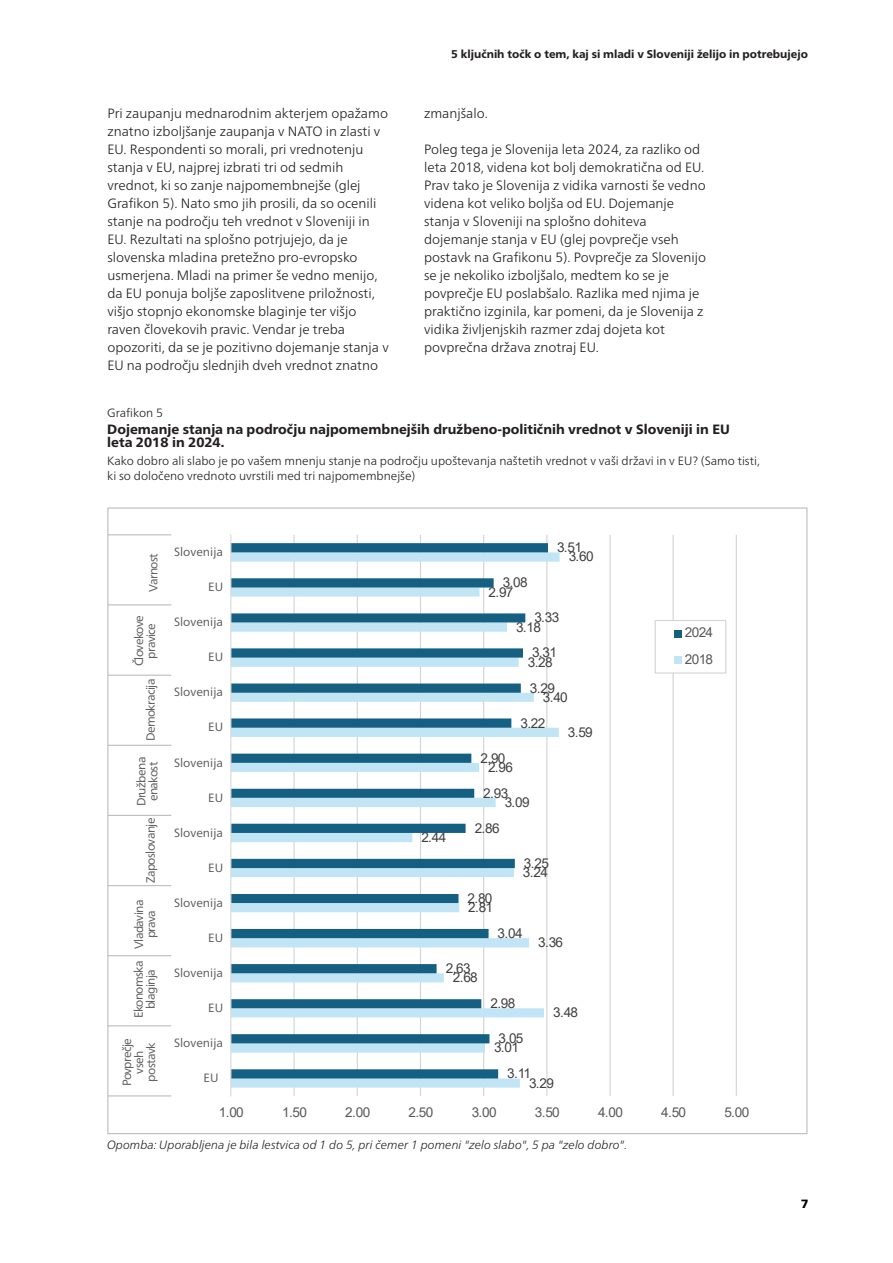
<style>
.page{position:relative;width:893px;height:1263px;background:#fff}
.page>*{position:absolute;margin:0;border:0;box-sizing:border-box;transform-origin:0 0}
.t1{font:13.65px "Arial";letter-spacing:-.05em;color:#404040}
.t2{font:13.65px/26.2px "Arial";letter-spacing:-.05em;color:#595959}
.t3{font:300 13.5px/18px "Neue Frutiger World";color:#231f20}
.t4{font:800 13.5px/13.5px "Neue Frutiger World";color:#231f20}
.t5{font:300 12px/15px "Neue Frutiger World";color:#231f20}
.t6{font:12px/12px "Neue Frutiger World";letter-spacing:-.05em;color:#595959;text-align:center}
.t7{font:italic 300 12px "Neue Frutiger World";color:#231f20}
.t8{font:12px "Neue Frutiger World";color:#595959}
.t9{font:900 12px "Neue Frutiger World";color:#000}
.t10{font:800 11.25px "Neue Frutiger World";color:#231f20}
</style>
<div class="page">
<hr style="left:293px;top:535px;width:2px;height:561px;background:#d1d3d4">
<hr style="left:357px;top:535px;width:1px;height:561px;background:#d1d3d4">
<hr style="left:420px;top:535px;width:1px;height:561px;background:#d1d3d4">
<hr style="left:483px;top:535px;width:1px;height:561px;background:#d1d3d4">
<hr style="left:546px;top:535px;width:1px;height:561px;background:#d1d3d4">
<hr style="left:609px;top:535px;width:2px;height:561px;background:#d1d3d4">
<hr style="left:672px;top:535px;width:2px;height:561px;background:#d1d3d4">
<hr style="left:736px;top:535px;width:1px;height:561px;background:#d1d3d4">
<svg style="left:232px;top:552px;width:328px;height:535px"></svg>
<svg style="left:232px;top:543px;width:316px;height:535px"></svg>
<hr style="left:231px;top:535px;width:1px;height:561px;background:#d9d9d9">
<hr style="left:108px;top:1095px;width:63px;height:1px;background:#bbbdc0">
<hr style="left:108px;top:1025px;width:63px;height:1px;background:#bbbdc0">
<hr style="left:108px;top:955px;width:63px;height:1px;background:#bbbdc0">
<hr style="left:108px;top:885px;width:63px;height:1px;background:#bbbdc0">
<hr style="left:108px;top:815px;width:63px;height:1px;background:#bbbdc0">
<hr style="left:108px;top:745px;width:63px;height:1px;background:#bbbdc0">
<hr style="left:108px;top:675px;width:63px;height:1px;background:#bbbdc0">
<hr style="left:108px;top:604px;width:63px;height:1px;background:#bbbdc0">
<hr style="left:108px;top:534px;width:63px;height:1px;background:#bbbdc0">
<div style="left:655px;top:620px;width:71px;height:54px;background:#fff;border:1px solid #d1d3d4"></div>
<div style="left:674px;top:630px;width:8px;height:7px;background:#156082"></div>
<div style="left:674px;top:656px;width:8px;height:8px;background:#c1e5f5"></div>
<p class="t10" style="left:451px;top:50px;width:358px">5 ključnih točk o tem, kaj si mladi v Sloveniji želijo in potrebujejo</p>
<p class="t3" style="left:107px;top:105px;width:283px">Pri zaupanju mednarodnim akterjem opažamo znatno izboljšanje zaupanja v NATO in zlasti v EU. Respondenti so morali, pri vrednotenju stanja v EU, najprej izbrati tri od sedmih vrednot, ki so zanje najpomembnejše (glej Grafikon 5). Nato smo jih prosili, da so ocenili stanje na področju teh vrednot v Sloveniji in EU. Rezultati na splošno potrjujejo, da je slovenska mladina pretežno pro-evropsko usmerjena. Mladi na primer še vedno menijo, da EU ponuja boljše zaposlitvene priložnosti, višjo stopnjo ekonomske blaginje ter višjo raven človekovih pravic. Vendar je treba opozoriti, da se je pozitivno dojemanje stanja v EU na področju slednjih dveh vrednot znatno</p>
<p class="t5" style="left:107px;top:407px;width:57px">Grafikon 5</p>
<p class="t4" style="left:107px;top:423px;width:624px">Dojemanje stanja na področju najpomembnejših družbeno-političnih vrednot v Sloveniji in EU leta 2018 in 2024.</p>
<p class="t5" style="left:107px;top:454px;width:654px">Kako dobro ali slabo je po vašem mnenju stanje na področju upoštevanja naštetih vrednot v vaši državi in v EU? (Samo tisti, ki so določeno vrednoto uvrstili med tri najpomembnejše)</p>
<p class="t3" style="left:424px;top:105px;width:65px">zmanjšalo.</p>
<p class="t3" style="left:424px;top:141px;width:284px">Poleg tega je Slovenija leta 2024, za razliko od leta 2018, videna kot bolj demokratična od EU.<br>Prav tako je Slovenija z vidika varnosti še vedno videna kot veliko boljša od EU. Dojemanje stanja v Sloveniji na splošno dohiteva dojemanje stanja v EU (glej povprečje vseh postavk na Grafikonu 5). Povprečje za Slovenijo se je nekoliko izboljšalo, medtem ko se je povprečje EU poslabšalo. Razlika med njima je praktično izginila, kar pomeni, da je Slovenija z vidika življenjskih razmer zdaj dojeta kot povprečna država znotraj EU.</p>
<p class="t6" style="left:148px;top:592px;width:40px;rotate:-90deg">Varnost</p>
<p class="t6" style="left:134px;top:666px;width:53px;rotate:-90deg">Človekove pravice</p>
<p class="t6" style="left:146px;top:741px;width:64px;rotate:-90deg">Demokracija</p>
<p class="t6" style="left:136px;top:806px;width:51px;rotate:-90deg">Družbena enakost</p>
<p class="t6" style="left:146px;top:883px;width:67px;rotate:-90deg">Zaposlovanje</p>
<p class="t6" style="left:134px;top:949px;width:51px;rotate:-90deg">Vladavina prava</p>
<p class="t6" style="left:134px;top:1018px;width:60px;rotate:-90deg">Ekonomska blaginja</p>
<p class="t6" style="left:122px;top:1086px;width:50px;rotate:-90deg">Povprečje vseh postavk</p>
<p class="t8" style="left:174px;top:547px;width:50px">Slovenija</p>
<p class="t1" style="left:557px;top:542px;width:26px">3.51</p>
<p class="t1" style="left:569px;top:551px;width:26px">3.60</p>
<p class="t6" style="left:208px;top:582px;width:16px">EU</p>
<p class="t1" style="left:503px;top:577px;width:26px">3.08</p>
<p class="t1" style="left:489px;top:587px;width:26px">2.97</p>
<p class="t8" style="left:174px;top:617px;width:50px">Slovenija</p>
<p class="t6" style="left:208px;top:652px;width:16px">EU</p>
<p class="t1" style="left:534px;top:612px;width:26px">3.33</p>
<p class="t1" style="left:516px;top:622px;width:26px">3.18</p>
<p class="t1" style="left:532px;top:647px;width:26px">3.31</p>
<p class="t1" style="left:528px;top:657px;width:26px">3.28</p>
<p class="t2" style="left:685px;top:621px;width:30px">2024<br>2018</p>
<p class="t8" style="left:174px;top:687px;width:50px">Slovenija</p>
<p class="t1" style="left:530px;top:683px;width:26px">3.29</p>
<p class="t1" style="left:543px;top:692px;width:26px">3.40</p>
<p class="t6" style="left:208px;top:722px;width:16px">EU</p>
<p class="t1" style="left:520px;top:718px;width:26px">3.22</p>
<p class="t1" style="left:568px;top:727px;width:26px">3.59</p>
<p class="t8" style="left:174px;top:757px;width:50px">Slovenija</p>
<p class="t1" style="left:480px;top:753px;width:26px">2.90</p>
<p class="t1" style="left:488px;top:762px;width:26px">2.96</p>
<p class="t6" style="left:208px;top:792px;width:16px">EU</p>
<p class="t1" style="left:483px;top:788px;width:26px">2.93</p>
<p class="t1" style="left:505px;top:797px;width:26px">3.09</p>
<p class="t8" style="left:174px;top:827px;width:50px">Slovenija</p>
<p class="t1" style="left:421px;top:832px;width:26px">2.44</p>
<p class="t1" style="left:475px;top:823px;width:26px">2.86</p>
<p class="t6" style="left:208px;top:862px;width:16px">EU</p>
<p class="t1" style="left:524px;top:858px;width:26px">3.25</p>
<p class="t1" style="left:523px;top:867px;width:26px">3.24</p>
<p class="t8" style="left:174px;top:897px;width:50px">Slovenija</p>
<p class="t1" style="left:468px;top:893px;width:26px">2.80</p>
<p class="t1" style="left:468px;top:902px;width:26px">2.81</p>
<p class="t6" style="left:208px;top:933px;width:16px">EU</p>
<p class="t1" style="left:498px;top:928px;width:26px">3.04</p>
<p class="t1" style="left:538px;top:937px;width:26px">3.36</p>
<p class="t8" style="left:174px;top:968px;width:50px">Slovenija</p>
<p class="t1" style="left:446px;top:963px;width:26px">2.63</p>
<p class="t1" style="left:453px;top:972px;width:26px">2.68</p>
<p class="t6" style="left:208px;top:1003px;width:16px">EU</p>
<p class="t1" style="left:490px;top:998px;width:26px">2.98</p>
<p class="t1" style="left:553px;top:1007px;width:26px">3.48</p>
<p class="t8" style="left:174px;top:1038px;width:50px">Slovenija</p>
<p class="t1" style="left:499px;top:1033px;width:26px">3.05</p>
<p class="t1" style="left:494px;top:1042px;width:26px">3.01</p>
<p class="t6" style="left:204px;top:1073px;width:16px">EU</p>
<p class="t1" style="left:507px;top:1068px;width:25px">3.11</p>
<p class="t1" style="left:529px;top:1077px;width:26px">3.29</p>
<p class="t2" style="left:219px;top:1100px;width:26px">1.00</p>
<p class="t2" style="left:282px;top:1100px;width:26px">1.50</p>
<p class="t2" style="left:345px;top:1100px;width:26px">2.00</p>
<p class="t2" style="left:408px;top:1100px;width:26px">2.50</p>
<p class="t2" style="left:472px;top:1100px;width:26px">3.00</p>
<p class="t2" style="left:535px;top:1100px;width:26px">3.50</p>
<p class="t2" style="left:598px;top:1100px;width:26px">4.00</p>
<p class="t2" style="left:661px;top:1100px;width:26px">4.50</p>
<p class="t2" style="left:724px;top:1100px;width:26px">5.00</p>
<p class="t7" style="left:107px;top:1140px;width:521px">Opomba: Uporabljena je bila lestvica od 1 do 5, pri čemer 1 pomeni "zelo slabo", 5 pa "zelo dobro".</p>
<p class="t9" style="left:801px;top:1198px;width:9px">7</p>
</div>
